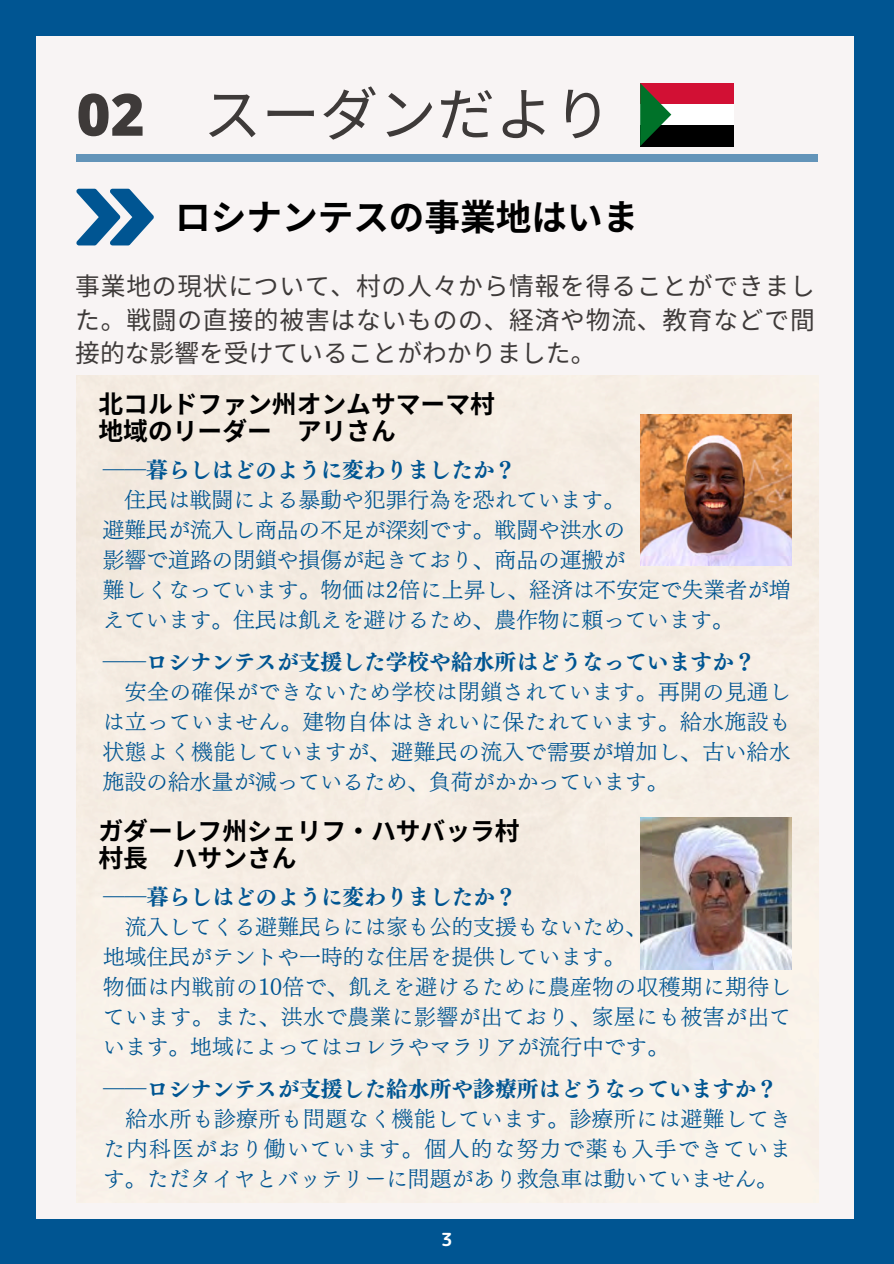
<style>
.page{position:relative;width:894px;height:1264px;background:#fff}
.page>*{position:absolute;margin:0;border:0;box-sizing:border-box;transform-origin:0 0}
.t1{font:58.35px "Noto Sans CJ Ksc";color:#3e3a39}
.t2{font:700 35.55px "Noto Sans CJ Ksc";color:#000}
.t3{font:24.75px/33.8px "Noto Sans CJ Ksc";letter-spacing:.03em;color:#3e3a39;text-align:justify}
.t4{font:700 24.75px/27px "Noto Sans CJ Ksc";color:#000}
.t5{font:21.75px/30px "UD Mincho Pr 6 N L";color:#005592;text-align:justify}
.t6{font:21.75px "Canva UD Mincho Pr 6 N B";color:#005592}
.t7{font:18px "rounded mplus 1 p bold";color:#fff}
.s1{font-family:"Open Sans";font-weight:800}
</style>
<div class="page">
<div style="left:0;top:0;width:893px;height:1263px;background:#005592"></div>
<div style="left:36px;top:36px;width:817px;height:1182px;background:#f8f4f4"></div>
<div style="left:76px;top:154px;width:741px;height:7px;background:#6394b9"></div>
<svg style="left:76px;top:189px;width:78px;height:56px"></svg>
<div style="left:640px;top:83px;width:93px;height:21px;background:#d21034"></div>
<div style="left:640px;top:104px;width:93px;height:21px;background:#fff"></div>
<div style="left:640px;top:125px;width:93px;height:21px;background:#000"></div>
<svg style="left:640px;top:83px;width:31px;height:63px"></svg>
<div style="left:76px;top:375px;width:742px;height:827px;background:#f6eee5"></div>
<img style="left:640px;top:415px;width:150px;height:150px">
<img style="left:640px;top:817px;width:150px;height:152px">
<p class="t1" style="left:76px;top:68px;width:536px"><span class="s1">02</span> スーダンだより</p>
<p class="t2" style="left:175px;top:189px;width:465px">ロシナンテスの事業地はいま</p>
<p class="t3" style="left:75px;top:268px;width:740px">事業地の現状について、村の人々から情報を得ることができました。戦闘の直接的被害はないものの、経済や物流、教育などで間接的な影響を受けていることがわかりました。</p>
<p class="t4" style="left:98px;top:389px;width:396px">北コルドファン州オンムサマーマ村地域のリーダー アリさん</p>
<p class="t6" style="left:103px;top:458px;width:415px">――暮らしはどのように変わりましたか？</p>
<p class="t5" style="left:124px;top:484px;width:502px">住民は戦闘による暴動や犯罪行為を恐れています。</p>
<h2 class="t5" style="left:103px;top:514px;width:524px">避難民が流入し商品の不足が深刻です。戦闘や洪水の</h2>
<h4 class="t5" style="left:103px;top:544px;width:524px">影響で道路の閉鎖や損傷が起きており、商品の運搬が</h4>
<p class="t5" style="left:103px;top:574px;width:689px">難しくなっています。物価は2倍に上昇し、経済は不安定で失業者が増えています。住民は飢えを避けるため、農作物に頼っています。</p>
<h3 class="t6" style="left:103px;top:650px;width:654px">――ロシナンテスが支援した学校や給水所はどうなっていますか？</h3>
<p class="t5" style="left:103px;top:676px;width:689px;text-indent:22px">安全の確保ができないため学校は閉鎖されています。再開の見通しは立っていません。建物自体はきれいに保たれています。給水施設も状態よく機能していますが、避難民の流入で需要が増加し、古い給水施設の給水量が減っているため、負荷がかかっています。</p>
<p class="t4" style="left:98px;top:816px;width:421px">ガダーレフ州シェリフ・ハサバッラ村村長 ハサンさん</p>
<p class="t6" style="left:103px;top:885px;width:415px">――暮らしはどのように変わりましたか？</p>
<h3 class="t5" style="left:125px;top:911px;width:524px">流入してくる避難民らには家も公的支援もないため、</h3>
<p class="t5" style="left:103px;top:941px;width:524px">地域住民がテントや一時的な住居を提供しています。</p>
<p class="t5" style="left:103px;top:971px;width:689px">物価は内戦前の10倍で、飢えを避けるために農産物の収穫期に期待しています。また、洪水で農業に影響が出ており、家屋にも被害が出ています。地域によってはコレラやマラリアが流行中です。</p>
<p class="t6" style="left:103px;top:1077px;width:676px">――ロシナンテスが支援した給水所や診療所はどうなっていますか？</p>
<p class="t5" style="left:103px;top:1103px;width:689px;text-indent:22px">給水所も診療所も問題なく機能しています。診療所には避難してきた内科医がおり働いています。個人的な努力で薬も入手できています。ただタイヤとバッテリーに問題があり救急車は動いていません。</p>
<p class="t7" style="left:437px;top:1226px;width:19px">３</p>
</div>
